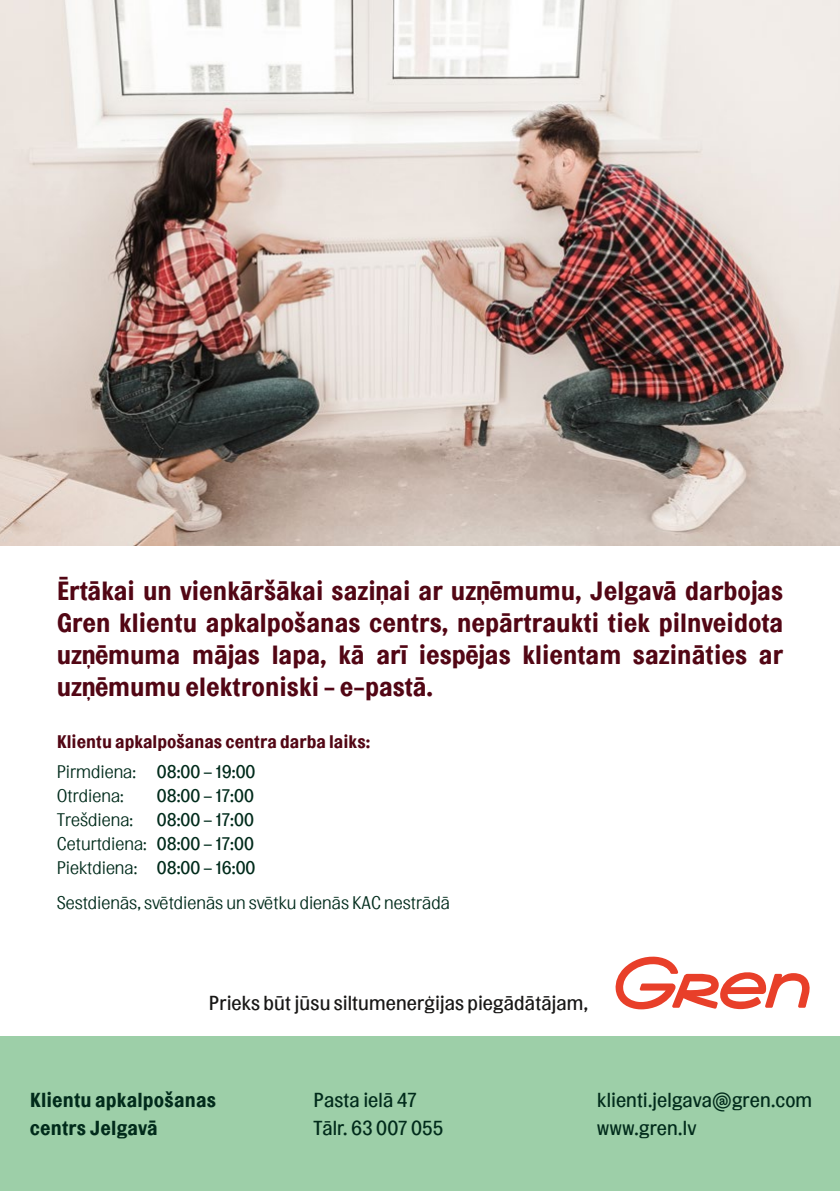
<style>
.page{position:relative;width:840px;height:1191px;background:#fff}
.page>*{position:absolute;margin:0;border:0;box-sizing:border-box;transform-origin:0 0}
.t1{font:700 26px/32px "Topol";color:#520614;text-align:justify}
.t2{font:20px/28px "Topol";letter-spacing:.005em;color:#012b1b}
.t3{font:20px "Topol";letter-spacing:.005em;color:#181716}
.t4{font:700 20px/28px "Topol";letter-spacing:.005em;color:#012b1b}
.t5{font:18px/24px "Topol";color:#012b1b;text-align:justify}
.t6{font:300 18px "Topol";color:#012b1b}
.t7{font:700 18px/29.6px "Topol";color:#520614}
.s1{font-weight:300;color:#012b1b}
.s2{font-weight:400;color:#012b1b}
.s3{font-weight:300}
</style>
<div class="page">
<div style="left:0;top:1036px;width:839px;height:155px;background:#9dcfa8"></div>
<img style="left:0;top:0;width:839px;height:546px">
<svg style="left:615px;top:956px;width:194px;height:53px"></svg>
<p class="t1" style="left:57px;top:574px;width:727px">Ērtākai un vienkāršākai saziņai ar uzņēmumu, Jelgavā darbojas Gren klientu apkalpošanas centrs, nepārtraukti tiek pilnveidota uzņēmuma mājas lapa, kā arī iespējas klientam sazināties ar uzņēmumu elektroniski - e-pastā.</p>
<p class="t7" style="left:57px;top:726px;width:315px">Klientu apkalpošanas centra darba laiks:<br><span class="s1">Pirmdiena:</span> <span class="s2">08:00 – 19:00</span></p>
<p class="t6" style="left:57px;top:784px;width:68px">Otrdiena:</p>
<p class="t5" style="left:157px;top:783px;width:98px">08:00 – 17:00</p>
<p class="t6" style="left:57px;top:808px;width:78px">Trešdiena:</p>
<p class="t5" style="left:57px;top:807px;width:200px;text-indent:100px">08:00 – 17:00<br><span class="s3">Ceturtdiena:</span> 08:00 – 17:00<br><span class="s3">Piektdiena:</span> 08:00 – 16:00</p>
<p class="t6" style="left:57px;top:891px;width:394px">Sestdienās, svētdienās un svētku dienās KAC nestrādā</p>
<p class="t3" style="left:209px;top:990px;width:380px">Prieks būt jūsu siltumenerģijas piegādātājam,</p>
<p class="t4" style="left:30px;top:1085px;width:188px">Klientu apkalpošanas centrs Jelgavā</p>
<p class="t2" style="left:313px;top:1085px;width:131px">Pasta ielā 47<br>Tālr. 63 007 055</p>
<p class="t2" style="left:597px;top:1085px;width:216px">klienti.jelgava@gren.com www.gren.lv</p>
</div>
